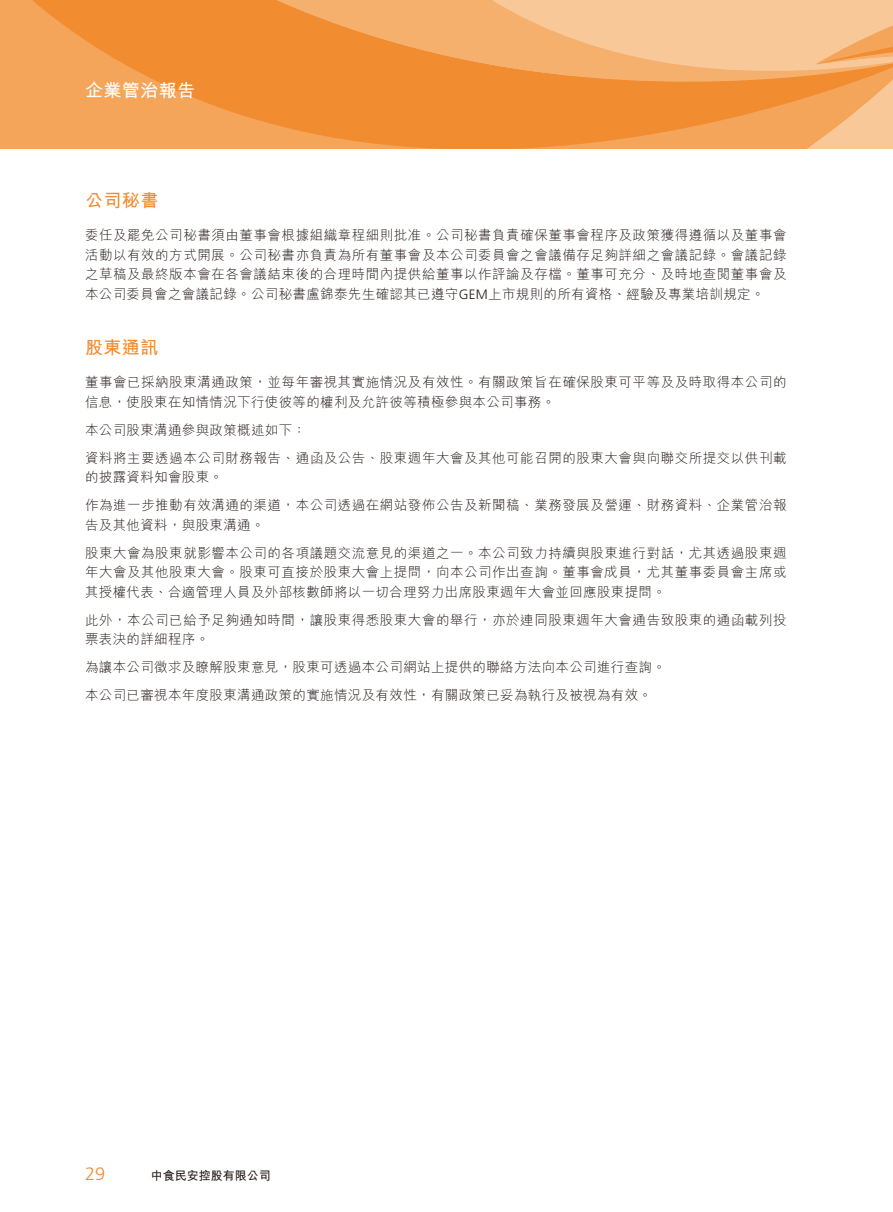
<style>
.page{position:relative;width:893px;height:1212px;background:#fff}
.page>*{position:absolute;margin:0;border:0;box-sizing:border-box;transform-origin:0 0}
.t1{font:700 18px "M Hei HK";letter-spacing:.025em;color:#f18c31}
.t2{font:700 18px "M Hei HK";letter-spacing:.025em;color:#fff}
.t3{font:300 18px "Frutiger LT Std";color:#f18c31}
.t4{font:300 13.5px/19.5px "M Hei HK";letter-spacing:.04em;color:#231916}
.t5{font:700 12px "M Hei HK";color:#231916}
.s1{font-family:"Frutiger LT Std"}
</style>
<div class="page">
<svg style="left:0;top:0;width:893px;height:148px;background:#f3a155"></svg>
<h1 class="t2" style="left:85px;top:77px;width:112px">企業管治報告</h1>
<h1 class="t1" style="left:85px;top:188px;width:75px">公司秘書</h1>
<p class="t4" style="left:85px;top:225px;width:703px;text-align:justify">委任及罷免公司秘書須由董事會根據組織章程細則批准。公司秘書負責確保董事會程序及政策獲得遵循以及董事會活動以有效的方式開展。公司秘書亦負責為所有董事會及本公司委員會之會議備存足夠詳細之會議記錄。會議記錄之草稿及最終版本會在各會議結束後的合理時間內提供給董事以作評論及存檔。董事可充分、及時地查閱董事會及本公司委員會之會議記錄。公司秘書盧錦泰先生確認其已遵守<span class="s1">GEM</span>上市規則的所有資格、經驗及專業培訓規定。</p>
<h1 class="t1" style="left:85px;top:334px;width:75px">股東通訊</h1>
<p class="t4" style="left:85px;top:372px;width:703px">董事會已採納股東溝通政策，並每年審視其實施情況及有效性。有關政策旨在確保股東可平等及及時取得本公司的信息，使股東在知情情況下行使彼等的權利及允許彼等積極參與本公司事務。</p>
<p class="t4" style="left:85px;top:415px;width:703px;line-height:28px">本公司股東溝通參與政策概述如下：<br>資料將主要透過本公司財務報告、通函及公告、股東週年大會及其他可能召開的股東大會與向聯交所提交以供刊載</p>
<p class="t4" style="left:85px;top:463px;width:703px;line-height:28px">的披露資料知會股東。<br>作為進一步推動有效溝通的渠道，本公司透過在網站發佈公告及新聞稿、業務發展及營運、財務資料、企業管治報</p>
<p class="t4" style="left:85px;top:510px;width:703px;line-height:28px">告及其他資料，與股東溝通。<br>股東大會為股東就影響本公司的各項議題交流意見的渠道之一。本公司致力持續與股東進行對話，尤其透過股東週</p>
<p class="t4" style="left:85px;top:562px;width:703px">年大會及其他股東大會。股東可直接於股東大會上提問，向本公司作出查詢。董事會成員，尤其董事委員會主席或其授權代表、合適管理人員及外部核數師將以一切合理努力出席股東週年大會並回應股東提問。</p>
<p class="t4" style="left:85px;top:610px;width:703px">此外，本公司已給予足夠通知時間，讓股東得悉股東大會的舉行，亦於連同股東週年大會通告致股東的通函載列投票表決的詳細程序。</p>
<p class="t4" style="left:85px;top:653px;width:582px;line-height:28px">為讓本公司徵求及瞭解股東意見，股東可透過本公司網站上提供的聯絡方法向本公司進行查詢。本公司已審視本年度股東溝通政策的實施情況及有效性，有關政策已妥為執行及被視為有效。</p>
<h1 class="t3" style="left:85px;top:1164px;width:22px">29</h1>
<p class="t5" style="left:151px;top:1167px;width:121px">中食民安控股有限公司</p>
</div>
